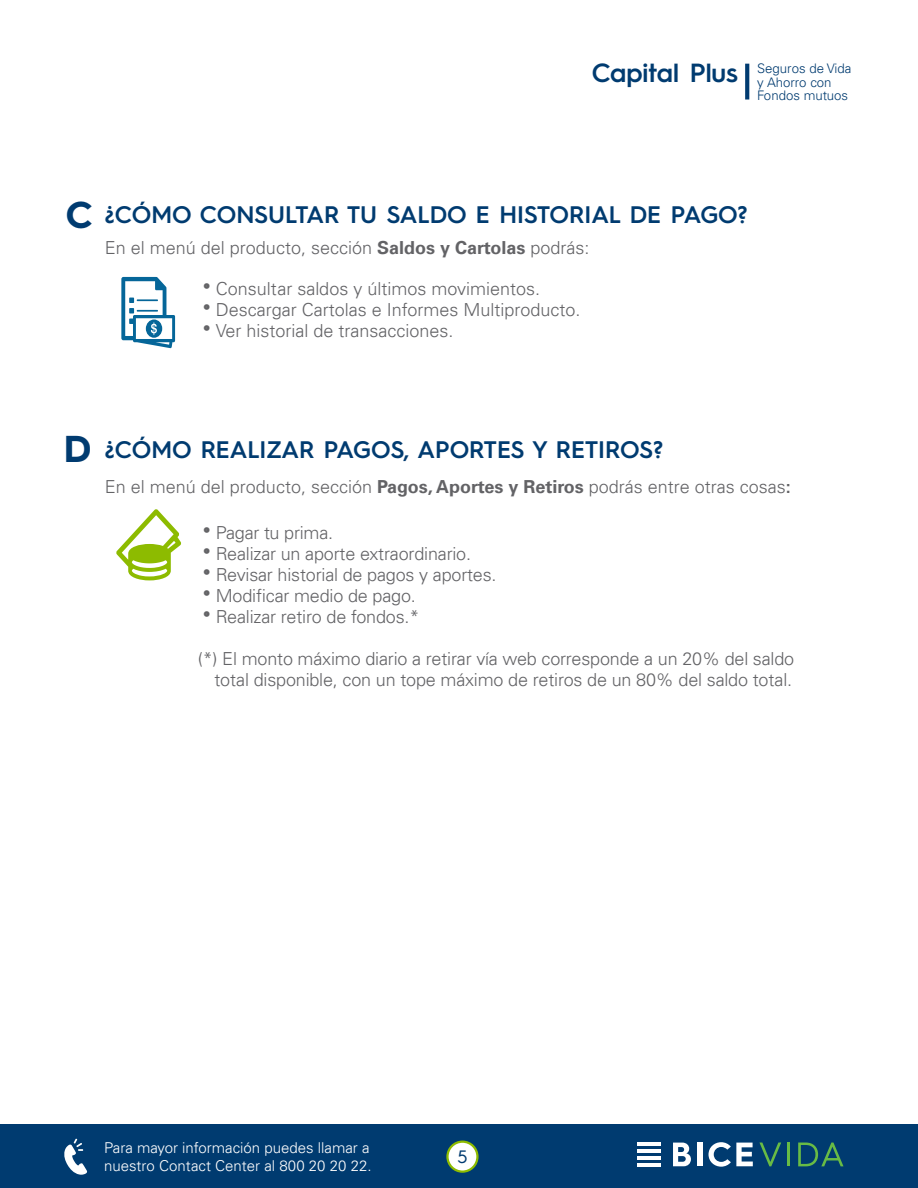
<style>
.page{position:relative;width:918px;height:1188px;background:#fff}
.page>*{position:absolute;margin:0;border:0;box-sizing:border-box;transform-origin:0 0}
.t1{font:700 37.5px "Hurme Geometric Sans 3";color:#003b70}
.t2{font:600 26.4px "Hurme Geometric Sans 3";color:#003b70}
.t3{font:600 24px "Hurme Geometric Sans 3";color:#003b70}
.t4{font:300 18px/21px "Univers LT";letter-spacing:-.01em;color:#636366;text-align:right}
.t5{font:18px "Hurme Geometric Sans 3";color:#003b70}
.t6{font:300 15px "Univers LT";color:#fff}
.t7{font:300 13.2px/13.2px "Univers LT";color:#003b70}
.s1{font-weight:700}
</style>
<div class="page">
<svg style="left:121px;top:277px;width:54px;height:71px"></svg>
<svg style="left:116px;top:509px;width:65px;height:71px"></svg>
<svg style="left:745px;top:64px;width:4px;height:36px"></svg>
<div style="left:0;top:1125px;width:918px;height:63px;background:#003b70"></div>
<svg style="left:759px;top:1143px;width:22px;height:23px"></svg>
<hr style="left:787px;top:1143px;width:3px;height:23px;background:#68bb45">
<svg style="left:798px;top:1143px;width:46px;height:23px"></svg>
<hr style="left:637px;top:1143px;width:24px;height:3px;background:#fff">
<hr style="left:637px;top:1149px;width:24px;height:4px;background:#fff">
<hr style="left:637px;top:1156px;width:24px;height:4px;background:#fff">
<hr style="left:637px;top:1163px;width:24px;height:3px;background:#fff">
<svg style="left:673px;top:1143px;width:18px;height:23px"></svg>
<div style="left:697px;top:1143px;width:5px;height:23px;background:#fff"></div>
<svg style="left:709px;top:1142px;width:44px;height:25px"></svg>
<svg style="left:64px;top:1139px;width:23px;height:36px"></svg>
<div style="left:447px;top:1142px;width:30px;height:30px;background:#fff;border-radius:50%"></div>
<div style="left:446px;top:1141px;width:33px;height:32px;border:2px solid #8dbb00;border-radius:50%"></div>
<p class="t2" style="left:592px;top:54px;width:148px">Capital Plus</p>
<p class="t7" style="left:757px;top:62px;width:96px">Seguros de Vida y Ahorro con<br>Fondos mutuos</p>
<p class="t1" style="left:66px;top:188px;width:28px">C</p>
<p class="t3" style="left:105px;top:198px;width:644px">¿CÓMO CONSULTAR TU SALDO E HISTORIAL DE PAGO?</p>
<p class="t4" style="left:105px;top:237px;width:486px">En el menú del producto, sección <span class="s1">Saldos y Cartolas</span> podrás:</p>
<p class="t4" style="left:216px;top:278px;width:326px">Consultar saldos y últimos movimientos.</p>
<p class="t4" style="left:216px;top:299px;width:366px">Descargar Cartolas e Informes Multiproducto.</p>
<p class="t4" style="left:216px;top:320px;width:239px">Ver historial de transacciones.</p>
<p class="t1" style="left:64px;top:422px;width:29px">D</p>
<p class="t3" style="left:105px;top:432px;width:560px">¿CÓMO REALIZAR PAGOS, APORTES Y RETIROS?</p>
<p class="t4" style="left:105px;top:476px;width:688px">En el menú del producto, sección <span class="s1">Pagos, Aportes y Retiros</span> podrás entre otras cosas<span class="s1">:</span></p>
<p class="t4" style="left:216px;top:522px;width:119px">Pagar tu prima.</p>
<p class="t4" style="left:216px;top:543px;width:257px">Realizar un aporte extraordinario.</p>
<p class="t4" style="left:216px;top:564px;width:282px">Revisar historial de pagos y aportes.</p>
<p class="t4" style="left:216px;top:585px;width:202px">Modificar medio de pago.</p>
<p class="t4" style="left:216px;top:606px;width:205px">Realizar retiro de fondos.*</p>
<p class="t4" style="left:198px;top:648px;width:598px">(*) El monto máximo diario a retirar vía web corresponde a un 20% del saldo total disponible, con un tope máximo de retiros de un 80% del saldo total.</p>
<p class="t6" style="left:104px;top:1138px;width:267px">Para mayor información puedes llamar a</p>
<p class="t6" style="left:104px;top:1156px;width:269px">nuestro Contact Center al 800 20 20 22.</p>
<p class="t5" style="left:457px;top:1144px;width:11px">5</p>
</div>
